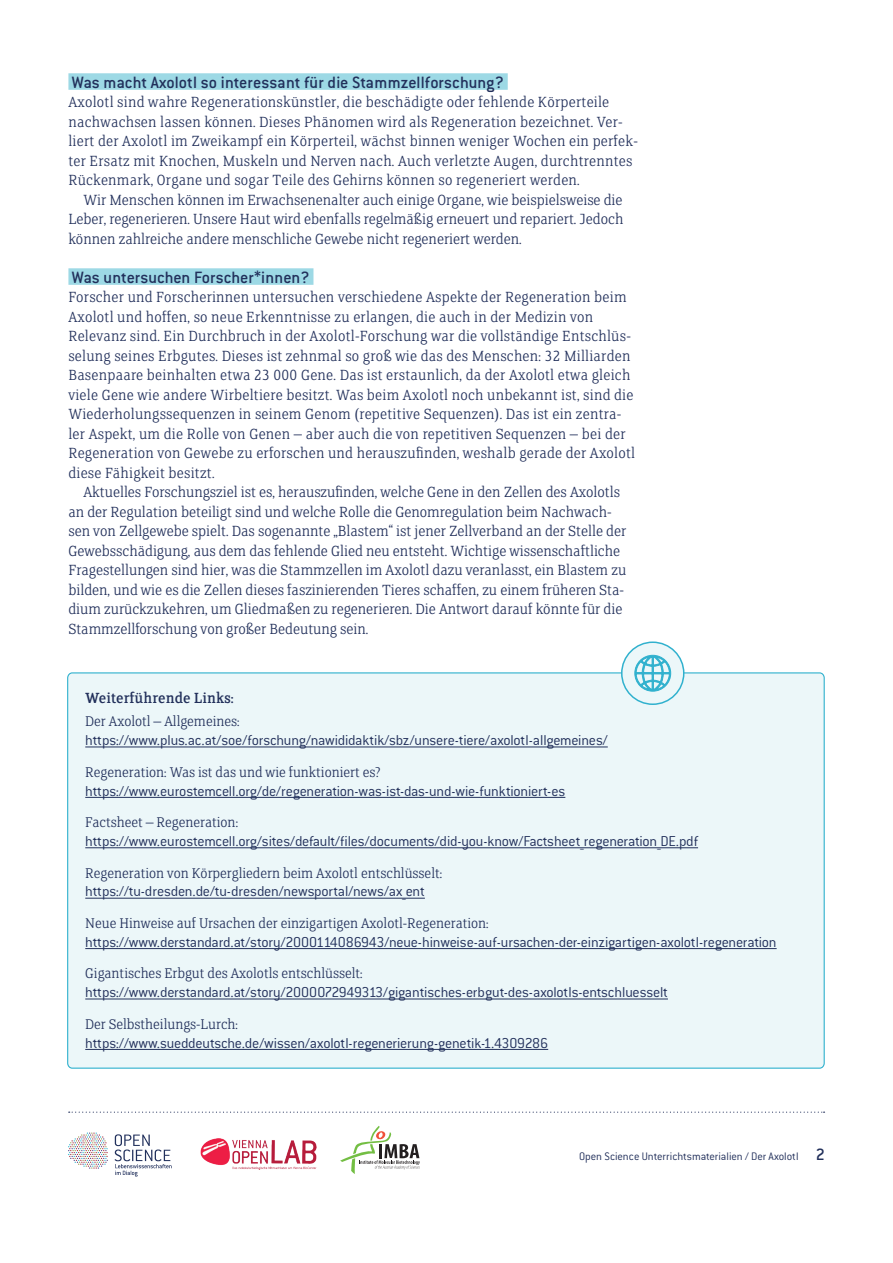
<style>
.page{position:relative;width:893px;height:1263px;background:#fff}
.page>*{position:absolute;margin:0;border:0;box-sizing:border-box;transform-origin:0 0}
.t1{font:500 18px "Conduit ITC Std";color:#22305b}
.t2{font:300 16.5px/19.5px "FS Clerkenwell";letter-spacing:.015em;color:#22305b}
.t3{font:16.5px "FS Clerkenwell";color:#22305b}
.t4{font:300 15.75px "Conduit ITC Std";letter-spacing:-.015em;color:#22305b}
.t5{font:300 15.75px "FS Clerkenwell";color:#22305b}
.t6{font:300 12px "Conduit ITC Std";letter-spacing:-.005em;color:#22305b}
.s1{font-weight:500;font-size:18px}
</style>
<div class="page">
<svg style="left:69px;top:1111px;width:756px;height:2px"></svg>
<svg style="left:115px;top:1134px;width:57px;height:42px"></svg>
<svg style="left:68px;top:1132px;width:40px;height:36px"></svg>
<svg style="left:340px;top:1126px;width:80px;height:48px"></svg>
<img style="left:200px;top:1138px;width:117px;height:32px">
<div style="left:68px;top:73px;width:440px;height:17px;background:#9dd9e5"></div>
<div style="left:68px;top:268px;width:245px;height:17px;background:#9dd9e5"></div>
<div style="left:68px;top:673px;width:756px;height:395px;background:#ecf7f9;border-radius:5px"></div>
<hr style="left:85px;top:747px;width:523px;height:1px;background:#22305b">
<hr style="left:85px;top:797px;width:480px;height:1px;background:#22305b">
<hr style="left:85px;top:847px;width:613px;height:1px;background:#22305b">
<hr style="left:85px;top:898px;width:340px;height:1px;background:#22305b">
<hr style="left:85px;top:948px;width:692px;height:1px;background:#22305b">
<hr style="left:85px;top:999px;width:583px;height:1px;background:#22305b">
<hr style="left:85px;top:1049px;width:463px;height:1px;background:#22305b">
<div style="left:622px;top:642px;width:62px;height:62px;background:#ecf7f9;border-radius:50%"></div>
<div style="left:621px;top:641px;width:63px;height:64px;border:2px solid #30b1ce;border-radius:50%"></div>
<svg style="left:634px;top:655px;width:37px;height:36px"></svg>
<p class="t1" style="left:72px;top:71px;width:434px">Was macht Axolotl so interessant für die Stammzellforschung?</p>
<p class="t2" style="left:68px;top:92px;width:571px">Axolotl sind wahre Regenerationskünstler, die beschädigte oder fehlende Körperteile nachwachsen lassen können. Dieses Phänomen wird als Regeneration bezeichnet. Ver&shy;liert der Axolotl im Zweikampf ein Körperteil, wächst binnen weniger Wochen ein perfek&shy;ter Ersatz mit Knochen, Muskeln und Nerven nach. Auch verletzte Augen, durchtrenntes Rückenmark, Organe und sogar Teile des Gehirns können so regeneriert werden.</p>
<p class="t2" style="left:68px;top:190px;width:556px;text-align:justify;text-indent:15px">Wir Menschen können im Erwachsenenalter auch einige Organe, wie beispielsweise die Leber, regenerieren. Unsere Haut wird ebenfalls regelmäßig erneuert und repariert. Jedoch können zahlreiche andere menschliche Gewebe nicht regeneriert werden.</p>
<p class="t1" style="left:72px;top:266px;width:239px">Was untersuchen Forscher*innen?</p>
<p class="t2" style="left:68px;top:287px;width:568px">Forscher und Forscherinnen untersuchen verschiedene Aspekte der Regeneration beim Axolotl und hoffen, so neue Erkenntnisse zu erlangen, die auch in der Medizin von Relevanz sind. Ein Durchbruch in der Axolotl-Forschung war die vollständige Entschlüs&shy;selung seines Erbgutes. Dieses ist zehnmal so groß wie das des Menschen: 32 Milliarden Basenpaare beinhalten etwa 23 000 Gene. Das ist erstaunlich, da der Axolotl etwa gleich viele Gene wie andere Wirbeltiere besitzt. Was beim Axolotl noch unbekannt ist, sind die Wiederholungssequenzen in seinem Genom (repetitive Sequenzen). Das ist ein zentra&shy;ler Aspekt, um die Rolle von Genen – aber auch die von repetitiven Sequenzen – bei der Regeneration von Gewebe zu erforschen und herauszufinden, weshalb gerade der Axolotl diese Fähigkeit besitzt.</p>
<p class="t2" style="left:68px;top:482px;width:559px;text-indent:15px">Aktuelles Forschungsziel ist es, herauszufinden, welche Gene in den Zellen des Axolotls an der Regulation beteiligt sind und welche Rolle die Genomregulation beim Nachwach&shy;sen von Zellgewebe spielt. Das sogenannte „Blastem“ ist jener Zellverband an der Stelle der Gewebsschädigung, aus dem das fehlende Glied neu entsteht. Wichtige wissenschaftliche Fragestellungen sind hier, was die Stammzellen im Axolotl dazu veranlasst, ein Blastem zu bilden, und wie es die Zellen dieses faszinierenden Tieres schaffen, zu einem früheren Sta&shy;dium zurückzukehren, um Gliedmaßen zu regenerieren. Die Antwort darauf könnte für die Stammzellforschung von großer Bedeutung sein.</p>
<p class="t3" style="left:85px;top:688px;width:150px">Weiterführende Links:</p>
<p class="t5" style="left:85px;top:713px;width:156px">Der Axolotl – Allgemeines:</p>
<p class="t4" style="left:85px;top:731px;width:524px">https://www.plus.ac.at/soe/forschung/nawididaktik/sbz/unsere-tiere/axolotl-allgemeines/</p>
<p class="t5" style="left:85px;top:763px;width:297px">Regeneration: Was ist das und wie funktioniert es?</p>
<p class="t4" style="left:85px;top:781px;width:482px">https://www.eurostemcell.org/de/regeneration-was-ist-das-und-wie-funktioniert-es</p>
<p class="t5" style="left:85px;top:813px;width:154px">Factsheet – Regeneration:</p>
<p class="t4" style="left:85px;top:831px;width:614px">https://www.eurostemcell.org/sites/default/files/documents/did-you-know/Factsheet_regeneration_DE.pdf</p>
<p class="t5" style="left:85px;top:864px;width:358px">Regeneration von Körpergliedern beim Axolotl entschlüsselt:</p>
<p class="t4" style="left:85px;top:882px;width:341px">https://tu-dresden.de/tu-dresden/newsportal/news/ax_ent</p>
<p class="t5" style="left:85px;top:914px;width:405px">Neue Hinweise auf Ursachen der einzigartigen Axolotl-Regeneration:</p>
<p class="t4" style="left:85px;top:932px;width:693px">https://www.derstandard.at/story/2000114086943/neue-hinweise-auf-ursachen-der-einzigartigen-axolotl-regeneration</p>
<p class="t5" style="left:85px;top:965px;width:279px">Gigantisches Erbgut des Axolotls entschlüsselt:</p>
<p class="t4" style="left:85px;top:983px;width:584px">https://www.derstandard.at/story/2000072949313/gigantisches-erbgut-des-axolotls-entschluesselt</p>
<p class="t5" style="left:85px;top:1015px;width:154px">Der Selbstheilungs-Lurch:</p>
<p class="t4" style="left:85px;top:1033px;width:464px">https://www.sueddeutsche.de/wissen/axolotl-regenerierung-genetik-1.4309286</p>
<p class="t6" style="left:579px;top:1149px;width:247px">Open Science Unterrichtsmaterialien / Der Axolotl <span class="s1">2</span></p>
</div>
